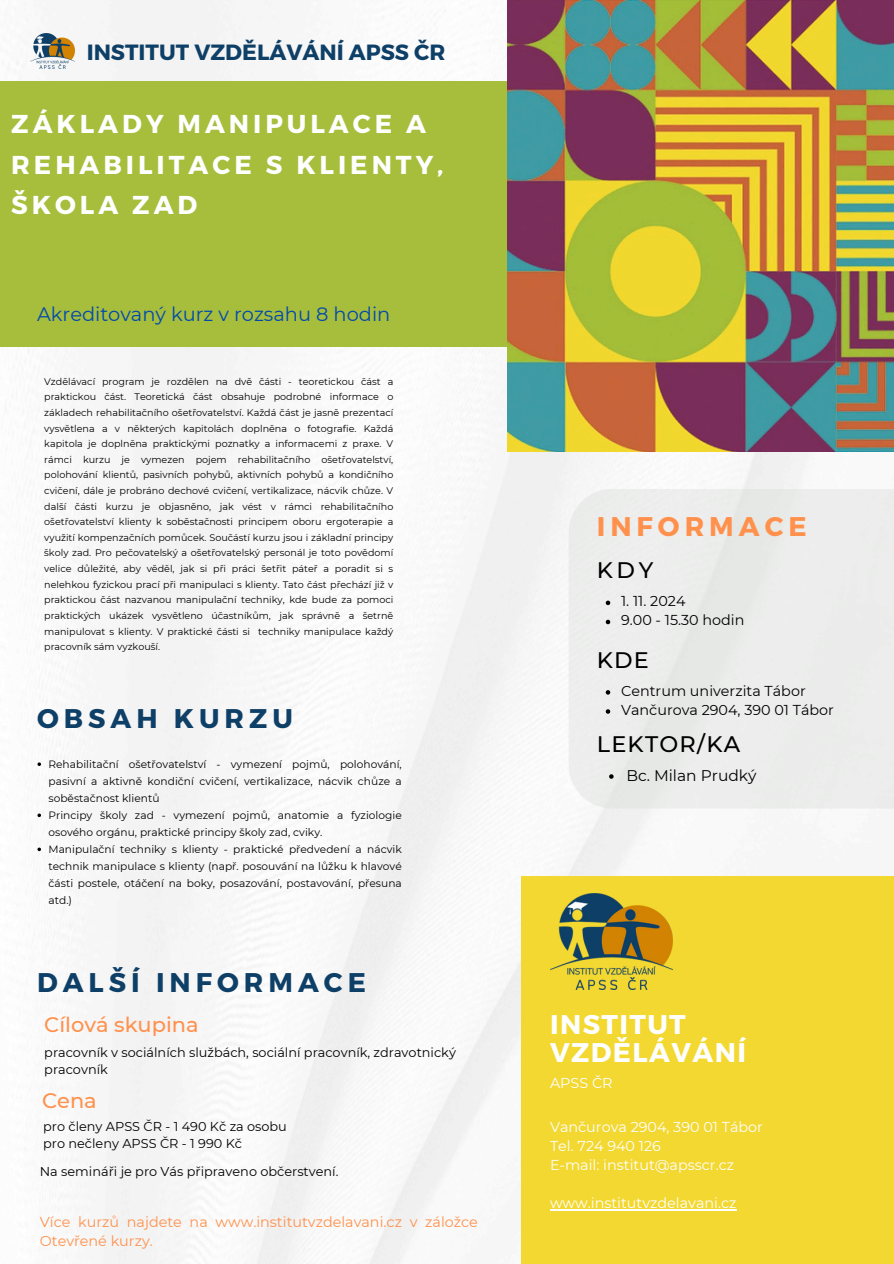
<style>
.page{position:relative;width:894px;height:1264px;background:#fff}
.page>*{position:absolute;margin:0;border:0;box-sizing:border-box;transform-origin:0 0}
.t1{font:700 27px "Montserrat";letter-spacing:.185em;color:#0e3f67}
.t2{font:700 27px/28.2px "Montserrat";letter-spacing:.055em;color:#fff}
.t3{font:700 27px "Montserrat";letter-spacing:.185em;color:#ff914d}
.t4{font:700 25.8px/40.5px "Montserrat";letter-spacing:.155em;color:#fff}
.t5{font:500 22.35px "Montserrat";letter-spacing:.055em;color:#000}
.t6{font:700 22.05px "Montserrat";color:#0e3f67}
.t7{font:500 21px "Montserrat";color:#ff914d}
.t8{font:19.35px "Montserrat";color:#004aad}
.t9{font:15.45px "Montserrat";color:#000}
.t10{font:14.4px/19.2px "Montserrat";color:#fff}
.t11{font:14.4px "Montserrat";color:#000}
.t12{font:14.4px/19.2px "Montserrat";color:#ff914d}
.t13{font:12.9px/17.1px "Montserrat";color:#000}
.t14{font:10.65px/17px "Montserrat";color:#000;text-align:justify}
.t15{font:9.6px/15.6px "Montserrat";color:#000;text-align:justify}
</style>
<div class="page">
<img style="left:0;top:0;width:893px;height:1263px">
<div style="left:0;top:82px;width:614px;height:265px;background:#a7bd3c"></div>
<img style="left:507px;top:1px;width:386px;height:450px">
<div style="left:568px;top:489px;width:325px;height:319px;background:#ecedec"></div>
<div style="left:520px;top:876px;width:373px;height:387px;background:#f3d832"></div>
<img style="left:550px;top:893px;width:122px;height:96px">
<img style="left:30px;top:34px;width:44px;height:35px">
<svg style="left:37px;top:762px;width:4px;height:4px"></svg>
<svg style="left:37px;top:813px;width:4px;height:4px"></svg>
<svg style="left:37px;top:847px;width:4px;height:4px"></svg>
<svg style="left:605px;top:600px;width:5px;height:5px"></svg>
<svg style="left:605px;top:619px;width:5px;height:5px"></svg>
<svg style="left:605px;top:690px;width:5px;height:4px"></svg>
<svg style="left:605px;top:709px;width:5px;height:4px"></svg>
<hr style="left:550px;top:1209px;width:186px;height:1px;background:#fff">
<svg style="left:609px;top:774px;width:4px;height:4px"></svg>
<p class="t6" style="left:87px;top:38px;width:360px">INSTITUT VZDĚLÁVÁNÍ APSS ČR</p>
<h1 class="t4" style="left:11px;top:102px;width:433px">ZÁKLADY MANIPULACE A<br>REHABILITACE S KLIENTY,<br>ŠKOLA ZAD</h1>
<h4 class="t8" style="left:37px;top:302px;width:355px">Akreditovaný kurz v rozsahu 8 hodin</h4>
<h6 class="t15" style="left:44px;top:373px;width:350px">Vzdělávací program je rozdělen na dvě části - teoretickou část a praktickou část. Teoretická část obsahuje podrobné informace o základech rehabilitačního ošetřovatelství. Každá část je jasně prezentací vysvětlena a v některých kapitolách doplněna o fotografie. Každá kapitola je doplněna praktickými poznatky a informacemi z praxe. V rámci kurzu je vymezen pojem rehabilitačního ošetřovatelství, polohování klientů, pasivních pohybů, aktivních pohybů a kondičního cvičení, dále je probráno dechové cvičení, vertikalizace, nácvik chůze. V další části kurzu je objasněno, jak vést v rámci rehabilitačního ošetřovatelství klienty k soběstačnosti principem oboru ergoterapie a využití kompenzačních pomůcek. Součástí kurzu jsou i základní principy školy zad. Pro pečovatelský a ošetřovatelský personál je toto povědomí velice důležité, aby věděl, jak si při práci šetřit páteř a poradit si s nelehkou fyzickou prací při manipulaci s klienty. Tato část přechází již v praktickou část nazvanou manipulační techniky, kde bude za pomoci praktických ukázek vysvětleno účastníkům, jak správně a šetrně manipulovat s klienty. V praktické části si techniky manipulace každý pracovník sám vyzkouší.</h6>
<h1 class="t1" style="left:37px;top:700px;width:257px">OBSAH KURZU</h1>
<h2 class="t14" style="left:48px;top:755px;width:355px">Rehabilitační ošetřovatelství - vymezení pojmů, polohování, pasivní a aktivně kondiční cvičení, vertikalizace, nácvik chůze a soběstačnost klientů</h2>
<p class="t14" style="left:48px;top:806px;width:355px">Principy školy zad - vymezení pojmů, anatomie a fyziologie osového orgánu, praktické principy školy zad, cviky.</p>
<p class="t14" style="left:48px;top:840px;width:355px">Manipulační techniky s klienty - praktické předvedení a nácvik technik manipulace s klienty (např. posouvání na lůžku k hlavové části postele, otáčení na boky, posazování, postavování, přesuna atd.)</p>
<p class="t1" style="left:37px;top:964px;width:330px">DALŠÍ INFORMACE</p>
<p class="t7" style="left:44px;top:1011px;width:156px">Cílová skupina</p>
<p class="t13" style="left:44px;top:1043px;width:413px">pracovník v sociálních službách, sociální pracovník, zdravotnický pracovník</p>
<p class="t7" style="left:42px;top:1087px;width:56px">Cena</p>
<h1 class="t13" style="left:43px;top:1118px;width:245px">pro členy APSS ČR - 1 490 Kč za osobu</h1>
<h5 class="t13" style="left:43px;top:1135px;width:200px">pro nečleny APSS ČR - 1 990 Kč</h5>
<p class="t13" style="left:40px;top:1163px;width:300px">Na semináři je pro Vás připraveno občerstvení.</p>
<h6 class="t12" style="left:40px;top:1212px;width:439px">Více kurzů najdete na www.institutvzdelavani.cz v záložce<br>Otevřené kurzy.</h6>
<p class="t3" style="left:596px;top:508px;width:211px">INFORMACE</p>
<p class="t5" style="left:596px;top:556px;width:58px">KDY</p>
<h2 class="t11" style="left:621px;top:592px;width:66px">1. 11. 2024</h2>
<p class="t11" style="left:621px;top:611px;width:125px">9.00 - 15.30 hodin</p>
<p class="t5" style="left:596px;top:646px;width:54px">KDE</p>
<h1 class="t11" style="left:621px;top:681px;width:186px">Centrum univerzita Tábor</h1>
<p class="t11" style="left:621px;top:701px;width:214px">Vančurova 2904, 390 01 Tábor</p>
<h3 class="t5" style="left:596px;top:730px;width:145px">LEKTOR/KA</h3>
<p class="t9" style="left:626px;top:766px;width:132px">Bc. Milan Prudký</p>
<h6 class="t2" style="left:550px;top:1008px;width:197px">INSTITUT<br>VZDĚLÁVÁNÍ</h6>
<h1 class="t10" style="left:550px;top:1073px;width:64px">APSS ČR</h1>
<h3 class="t10" style="left:550px;top:1116px;width:214px">Vančurova 2904, 390 01 Tábor<br>Tel. 724 940 126<br>E-mail: institut@apsscr.cz</h3>
<p class="t10" style="left:550px;top:1193px;width:188px">www.institutvzdelavani.cz</p>
</div>
